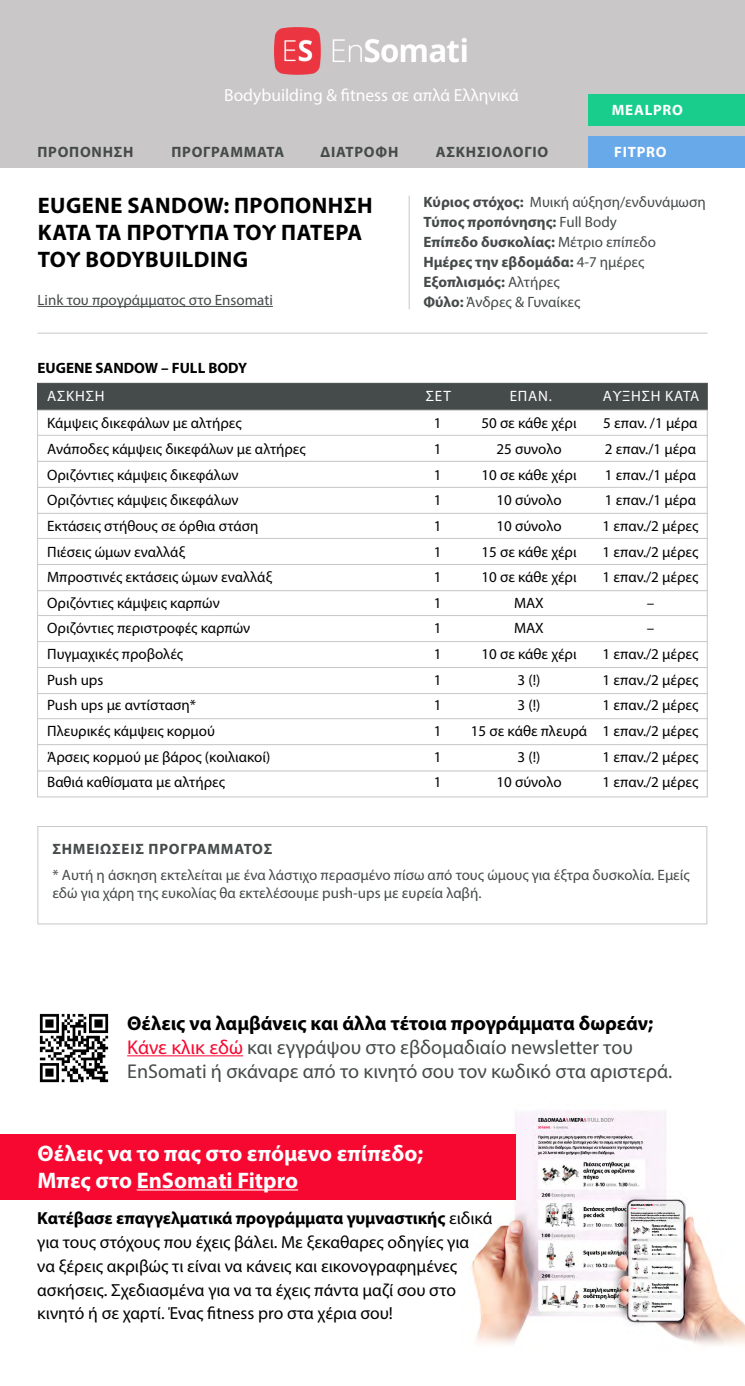
<style>
.page{position:relative;width:745px;height:1386px;background:#fff}
.page>*{position:absolute;margin:0;border:0;box-sizing:border-box;transform-origin:0 0}
.t1{font:700 22.5px/27px "Myriad Pro";letter-spacing:.02em;color:#000}
.t2{font:700 22.5px/27px "Myriad Pro";color:#fff}
.t3{font:20px/24px "Myriad Pro";color:#454a4a}
.t4{font:17.5px/23.8px "Myriad Pro";color:#000}
.t5{font:17.5px "Myriad Pro";color:#fff}
.t6{font:15px "Myriad Pro";color:#000}
.t7{font:15px/18px "Myriad Pro";color:#454a4a}
.t8{font:700 15px/20px "Myriad Pro";letter-spacing:.005em;color:#454a4a}
.t9{font:700 15px "Myriad Pro";letter-spacing:.05em;color:#454a4a}
.t10{font:15px "Myriad Pro";letter-spacing:.05em;color:#fff}
.t11{font:700 15px "Myriad Pro";color:#000}
.t12{font:700 15px "Myriad Pro";letter-spacing:.05em;color:#fff}
.s1{font-weight:400}
.s2{font-weight:700}
.s3{font-weight:700;color:#000}
.s4{color:#f70830}
</style>
<div class="page">
<div style="left:0;top:0;width:744px;height:167px;background:#c9c7c7"></div>
<div style="left:588px;top:136px;width:156px;height:31px;background:#68a9e9"></div>
<img style="left:274px;top:27px;width:192px;height:48px">
<div style="left:588px;top:94px;width:156px;height:31px;background:#19ce8d"></div>
<hr style="left:38px;top:306px;width:235px;height:1px;background:#454a4a">
<hr style="left:408px;top:196px;width:1px;height:113px;background:#c9c7c7">
<hr style="left:38px;top:333px;width:669px;height:1px;background:#c9c7c7">
<div style="left:37px;top:383px;width:670px;height:27px;background:#454a4a;border:1px solid #454a4a"></div>
<div style="left:37px;top:410px;width:670px;height:27px;background:#fff;border:1px solid #c9c7c7"></div>
<div style="left:37px;top:590px;width:670px;height:27px;background:#fff;border:1px solid #c9c7c7"></div>
<div style="left:37px;top:435px;width:670px;height:27px;background:#fff;border:1px solid #c9c7c7"></div>
<div style="left:37px;top:615px;width:670px;height:27px;background:#fff;border:1px solid #c9c7c7"></div>
<div style="left:37px;top:461px;width:670px;height:27px;background:#fff;border:1px solid #c9c7c7"></div>
<div style="left:37px;top:641px;width:670px;height:27px;background:#fff;border:1px solid #c9c7c7"></div>
<div style="left:37px;top:487px;width:670px;height:27px;background:#fff;border:1px solid #c9c7c7"></div>
<div style="left:37px;top:667px;width:670px;height:27px;background:#fff;border:1px solid #c9c7c7"></div>
<div style="left:37px;top:513px;width:670px;height:27px;background:#fff;border:1px solid #c9c7c7"></div>
<div style="left:37px;top:693px;width:670px;height:27px;background:#fff;border:1px solid #c9c7c7"></div>
<div style="left:37px;top:538px;width:670px;height:27px;background:#fff;border:1px solid #c9c7c7"></div>
<div style="left:37px;top:718px;width:670px;height:27px;background:#fff;border:1px solid #c9c7c7"></div>
<div style="left:37px;top:770px;width:670px;height:27px;background:#fff;border:1px solid #c9c7c7"></div>
<div style="left:37px;top:564px;width:670px;height:27px;background:#fff;border:1px solid #c9c7c7"></div>
<div style="left:37px;top:744px;width:670px;height:27px;background:#fff;border:1px solid #c9c7c7"></div>
<div style="left:38px;top:826px;width:668px;height:98px;border:1px solid #c9c7c7"></div>
<hr style="left:127px;top:1055px;width:116px;height:1px;background:#f70830">
<img style="left:39px;top:1013px;width:70px;height:70px">
<img style="left:421px;top:1111px;width:323px;height:234px">
<div style="left:0;top:1134px;width:515px;height:65px;background:#f70830"></div>
<hr style="left:137px;top:1189px;width:161px;height:1px;background:#fff">
<p class="t5" style="left:224px;top:84px;width:296px">Bodybuilding &amp; fitness σε απλά Ελληνικά</p>
<p class="t12" style="left:611px;top:100px;width:73px">MEALPRO</p>
<p class="t9" style="left:38px;top:142px;width:97px">ΠΡΟΠΟΝΗΣΗ</p>
<p class="t9" style="left:171px;top:142px;width:114px">ΠΡΟΓΡΑΜΜΑΤΑ</p>
<p class="t9" style="left:320px;top:142px;width:79px">ΔΙΑΤΡΟΦΗ</p>
<p class="t9" style="left:435px;top:142px;width:114px">ΑΣΚΗΣΙΟΛΟΓΙΟ</p>
<p class="t12" style="left:613px;top:142px;width:54px">FITPRO</p>
<h1 class="t1" style="left:38px;top:191px;width:228px">EUGENE SANDOW: ΠΡΟΠΌΝΗΣΗ<br>ΚΑΤΆ</h1>
<h1 class="t1" style="left:96px;top:218px;width:46px">ΤΑ ΠΡΌΤ</h1>
<h1 class="t1" style="left:184px;top:218px;width:111px">ΥΠΑ ΤΟΥ ΠΑΤ</h1>
<h1 class="t1" style="left:322px;top:218px;width:26px">ΈΡΑ</h1>
<h1 class="t1" style="left:38px;top:245px;width:212px">ΤΟΥ BODYBUILDING</h1>
<p class="t8" style="left:423px;top:191px;width:284px">ΚΎΡΙΟΣ ΣΤΌΧΟΣ: <span class="s1">Μυική αύξηση/ενδυνάμωση<br></span>ΤΎΠΟΣ ΠΡΟΠΌΝΗΣΗΣ: <span class="s1">Full Body<br></span>ΕΠΊΠΕΔΟ ΔΥΣΚΟΛΊΑΣ: <span class="s1">Μέτριο επίπεδο<br></span>ΗΜΈΡΕΣ ΤΗΝ ΕΒΔΟΜΆΔΑ: <span class="s1">4-7 ημέρες<br></span>ΕΞΟΠΛΙΣΜΌΣ: <span class="s1">Αλτήρες</span></p>
<p class="t7" style="left:38px;top:291px;width:237px">Link του προγράμματος στο Ensomati</p>
<p class="t7" style="left:423px;top:293px;width:158px"><span class="s2">ΦΎΛΟ:</span> Άνδρες &amp; Γυναίκες</p>
<p class="t11" style="left:38px;top:358px;width:198px">EUGENE SANDOW – FULL BODY</p>
<p class="t10" style="left:47px;top:387px;width:59px">ΑΣΚΗΣΗ</p>
<p class="t6" style="left:47px;top:414px;width:196px">Kάμψεις δικεφάλων με αλτήρες</p>
<p class="t6" style="left:433px;top:414px;width:9px">1</p>
<p class="t6" style="left:481px;top:414px;width:97px">50 σε κάθε χέρι</p>
<p class="t6" style="left:602px;top:414px;width:96px">5 επαν. /1 μέρα</p>
<p class="t6" style="left:47px;top:440px;width:260px">Ανάποδες κάμψεις δικεφάλων με αλτήρες</p>
<p class="t6" style="left:433px;top:440px;width:9px">1</p>
<p class="t6" style="left:496px;top:440px;width:67px">25 συνολο</p>
<p class="t6" style="left:604px;top:440px;width:93px">2 επαν./1 μέρα</p>
<p class="t6" style="left:47px;top:465px;width:193px">Οριζόντιες κάμψεις δικεφάλων</p>
<p class="t6" style="left:433px;top:465px;width:9px">1</p>
<p class="t6" style="left:481px;top:465px;width:97px">10 σε κάθε χέρι</p>
<p class="t6" style="left:604px;top:465px;width:93px">1 επαν./1 μέρα</p>
<p class="t6" style="left:47px;top:491px;width:193px">Οριζόντιες κάμψεις δικεφάλων</p>
<p class="t6" style="left:433px;top:491px;width:9px">1</p>
<p class="t6" style="left:496px;top:491px;width:67px">10 σύνολο</p>
<p class="t6" style="left:604px;top:491px;width:93px">1 επαν./1 μέρα</p>
<p class="t6" style="left:47px;top:516px;width:212px">Εκτάσεις στήθους σε όρθια στάση</p>
<p class="t6" style="left:433px;top:516px;width:9px">1</p>
<p class="t6" style="left:496px;top:516px;width:67px">10 σύνολο</p>
<p class="t6" style="left:602px;top:516px;width:97px">1 επαν./2 μέρες</p>
<p class="t6" style="left:47px;top:542px;width:139px">Πιέσεις ώμων εναλλάξ</p>
<p class="t6" style="left:433px;top:542px;width:9px">1</p>
<p class="t6" style="left:481px;top:542px;width:97px">15 σε κάθε χέρι</p>
<p class="t6" style="left:602px;top:542px;width:97px">1 επαν./2 μέρες</p>
<p class="t6" style="left:47px;top:568px;width:226px">Μπροστινές εκτάσεις ώμων εναλλάξ</p>
<p class="t6" style="left:433px;top:568px;width:9px">1</p>
<p class="t6" style="left:481px;top:568px;width:97px">10 σε κάθε χέρι</p>
<p class="t6" style="left:602px;top:568px;width:97px">1 επαν./2 μέρες</p>
<p class="t6" style="left:47px;top:593px;width:174px">Οριζόντιες κάμψεις καρπών</p>
<p class="t6" style="left:433px;top:593px;width:9px">1</p>
<p class="t6" style="left:514px;top:593px;width:31px">ΜΑΧ</p>
<p class="t6" style="left:646px;top:593px;width:9px">–</p>
<p class="t6" style="left:47px;top:619px;width:204px">Οριζόντιες περιστροφές καρπών</p>
<p class="t6" style="left:433px;top:619px;width:9px">1</p>
<p class="t6" style="left:514px;top:619px;width:31px">ΜΑΧ</p>
<p class="t6" style="left:646px;top:619px;width:9px">–</p>
<p class="t6" style="left:47px;top:645px;width:137px">Πυγμαχικές προβολές</p>
<p class="t6" style="left:433px;top:645px;width:9px">1</p>
<p class="t6" style="left:481px;top:645px;width:97px">10 σε κάθε χέρι</p>
<p class="t6" style="left:602px;top:645px;width:97px">1 επαν./2 μέρες</p>
<p class="t6" style="left:47px;top:670px;width:58px">Push ups</p>
<p class="t6" style="left:433px;top:670px;width:9px">1</p>
<p class="t6" style="left:517px;top:670px;width:24px">3 (!)</p>
<p class="t6" style="left:602px;top:670px;width:97px">1 επαν./2 μέρες</p>
<p class="t6" style="left:47px;top:696px;width:150px">Push ups με αντίσταση*</p>
<p class="t6" style="left:433px;top:696px;width:9px">1</p>
<p class="t6" style="left:517px;top:696px;width:24px">3 (!)</p>
<p class="t6" style="left:602px;top:696px;width:97px">1 επαν./2 μέρες</p>
<p class="t6" style="left:47px;top:721px;width:169px">Πλευρικές κάμψεις κορμού</p>
<p class="t6" style="left:433px;top:721px;width:9px">1</p>
<p class="t6" style="left:470px;top:721px;width:229px">15 σε κάθε πλευρά 1 επαν./2 μέρες</p>
<p class="t6" style="left:47px;top:747px;width:224px">Άρσεις κορμού με βάρος (κοιλιακοί)</p>
<p class="t6" style="left:433px;top:747px;width:9px">1</p>
<p class="t6" style="left:517px;top:747px;width:24px">3 (!)</p>
<p class="t6" style="left:602px;top:747px;width:97px">1 επαν./2 μέρες</p>
<p class="t6" style="left:47px;top:773px;width:179px">Βαθιά καθίσματα με αλτήρες</p>
<p class="t6" style="left:433px;top:773px;width:9px">1</p>
<p class="t6" style="left:496px;top:773px;width:67px">10 σύνολο</p>
<p class="t6" style="left:602px;top:773px;width:97px">1 επαν./2 μέρες</p>
<p class="t10" style="left:425px;top:387px;width:26px">ΣΕΤ</p>
<p class="t10" style="left:509px;top:387px;width:44px">ΕΠΑΝ.</p>
<p class="t10" style="left:602px;top:387px;width:98px">ΑΥΞΗΣΗ ΚΑΤΑ</p>
<p class="t9" style="left:52px;top:839px;width:221px">ΣΗΜΕΙΩΣΕΙΣ ΠΡΟΓΡΑΜΜΑΤΟΣ</p>
<p class="t7" style="left:52px;top:865px;width:638px">* Αυτή η άσκηση εκτελείται με ένα λάστιχο περασμένο πίσω από τους ώμους για έξτρα δυσκολία. Εμείς εδώ για χάρη της ευκολίας θα εκτελέσουμε push-ups με ευρεία λαβή.</p>
<h2 class="t3" style="left:127px;top:1010px;width:546px"><span class="s3">ΘΈΛΕΙΣ ΝΑ ΛΑΜΒΆΝΕΙΣ ΚΑΙ ΆΛΛΑ ΤΈΤΟΙΑ ΠΡΟΓΡΆΜΜΑΤΑ ΔΩΡΕΆΝ;<br></span><span class="s4">Κάνε κλικ εδώ</span> και εγγράψου στο εβδομαδιαίο newsletter του<br>EnSomati ή σκάναρε από το κινητό σου τον κωδικό στα αριστερά.</h2>
<h1 class="t2" style="left:38px;top:1138px;width:387px">ΘΈΛΕΙΣ ΝΑ ΤΟ ΠΑΣ ΣΤΟ ΕΠΌΜΕΝΟ ΕΠΊΠΕΔΟ;<br>ΜΠΕΣ ΣΤΟ ENSOMATI FITPRO</h1>
<p class="t4" style="left:37px;top:1206px;width:456px"><span class="s2">ΚΑΤΈΒΑΣΕ ΕΠΑΓΓΕΛΜΑΤΙΚΆ ΠΡΟΓΡΆΜΜΑΤΑ ΓΥΜΝΑΣΤΙΚΉΣ</span> ειδικά για τους στόχους που έχεις βάλει. Με ξεκαθαρες οδηγίες για<br>να ξέρεις ακριβώς τι είναι να κάνεις και εικονογραφημένες ασκήσεις. Σχεδιασμένα για να τα έχεις πάντα μαζί σου στο κινητό ή σε χαρτί. Ένας fitness pro στα χέρια σου!</p>
</div>
